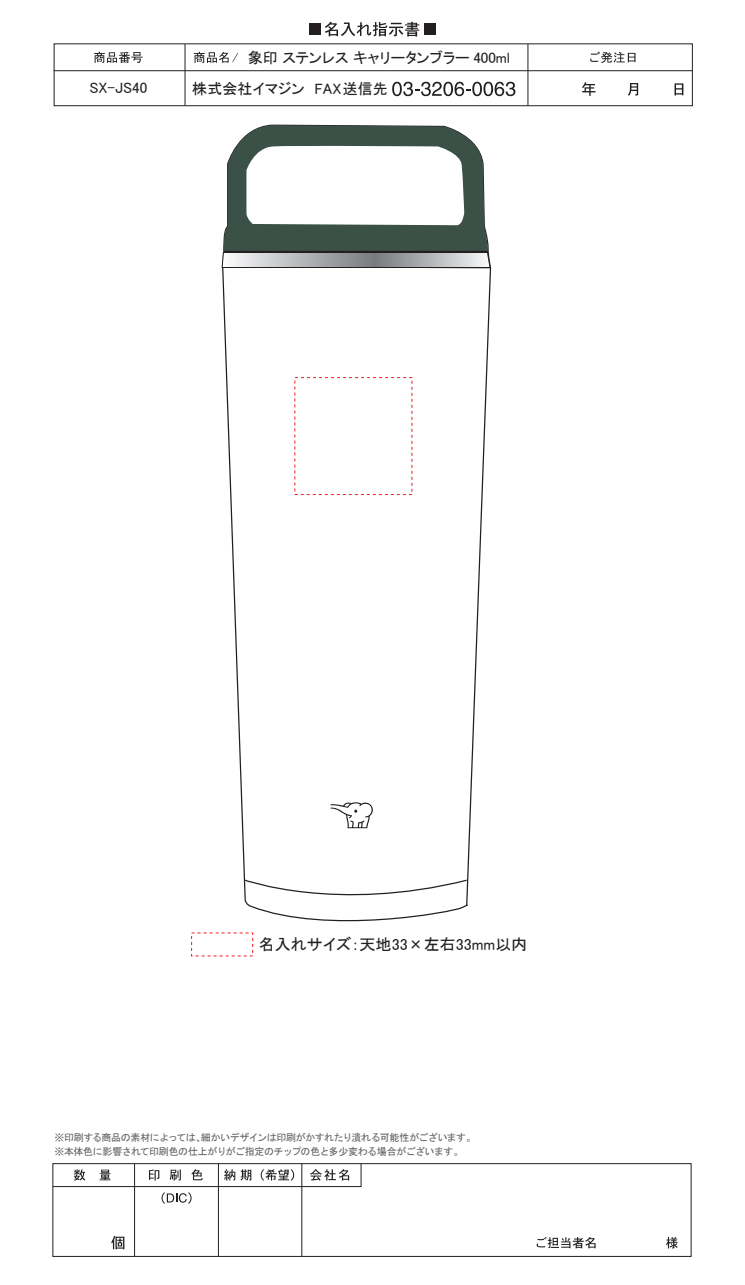
<style>
.page{position:relative;width:745px;height:1285px;background:#fff}
.page>*{position:absolute;margin:0;border:0;box-sizing:border-box;transform-origin:0 0}
.t1{font:16px "MS P Gothic";color:#231f20}
.t2{font:15px "MS P Gothic";color:#231f20}
.t3{font:10px/14.1px "MS Gothic";letter-spacing:-.045em;color:#616164}
</style>
<div class="page">
<div style="left:52px;top:1163px;width:639px;height:94px;border:1px solid #231f20"></div>
<hr style="left:218px;top:1164px;width:1px;height:92px;background:#231f20">
<hr style="left:134px;top:1164px;width:1px;height:92px;background:#231f20">
<hr style="left:301px;top:1164px;width:1px;height:92px;background:#231f20">
<svg style="left:52px;top:1163px;width:309px;height:41px"></svg>
<svg style="left:111px;top:1236px;width:13px;height:13px"></svg>
<svg style="left:536px;top:1237px;width:59px;height:11px"></svg>
<svg style="left:666px;top:1237px;width:11px;height:12px"></svg>
<div style="left:54px;top:44px;width:638px;height:62px;border:1px solid #231f20"></div>
<svg style="left:582px;top:82px;width:13px;height:14px"></svg>
<svg style="left:628px;top:83px;width:9px;height:13px"></svg>
<svg style="left:674px;top:83px;width:9px;height:13px"></svg>
<hr style="left:184px;top:44px;width:1px;height:62px;background:#231f20">
<div style="left:309px;top:23px;width:12px;height:12px;background:#231f20"></div>
<svg style="left:325px;top:22px;width:94px;height:15px"></svg>
<div style="left:424px;top:23px;width:12px;height:12px;background:#231f20"></div>
<svg style="left:392px;top:82px;width:123px;height:14px"></svg>
<hr style="left:527px;top:44px;width:1px;height:62px;background:#231f20">
<hr style="left:54px;top:70px;width:637px;height:1px;background:#231f20">
<svg style="left:94px;top:52px;width:48px;height:11px"></svg>
<svg style="left:194px;top:52px;width:44px;height:11px"></svg>
<svg style="left:590px;top:51px;width:45px;height:12px"></svg>
<svg style="left:221px;top:269px;width:270px;height:688px"></svg>
<svg style="left:244px;top:879px;width:224px;height:34px"></svg>
<svg style="left:330px;top:802px;width:42px;height:26px"></svg>
<svg style="left:221px;top:125px;width:270px;height:144px"></svg>
<div style="left:294px;top:377px;width:118px;height:118px;background:#fff"></div>
<h2 class="t2" style="left:89px;top:80px;width:59px">SX-JS40</h2>
<h2 class="t2" style="left:248px;top:50px;width:263px">象印 ステンレス キャリータンブラー 400ml</h2>
<h2 class="t2" style="left:192px;top:81px;width:197px">株式会社イマジン FAX送信先</h2>
<h1 class="t1" style="left:259px;top:936px;width:270px">名入れサイズ：天地33×左右33mm以内</h1>
<p class="t3" style="left:55px;top:1130px;width:423px">※印刷する商品の素材によっては、細かいデザインは印刷がかすれたり潰れる可能性がございます。※本体色に影響されて印刷色の仕上がりがご指定のチップの色と多少変わる場合がございます。</p>
</div>
